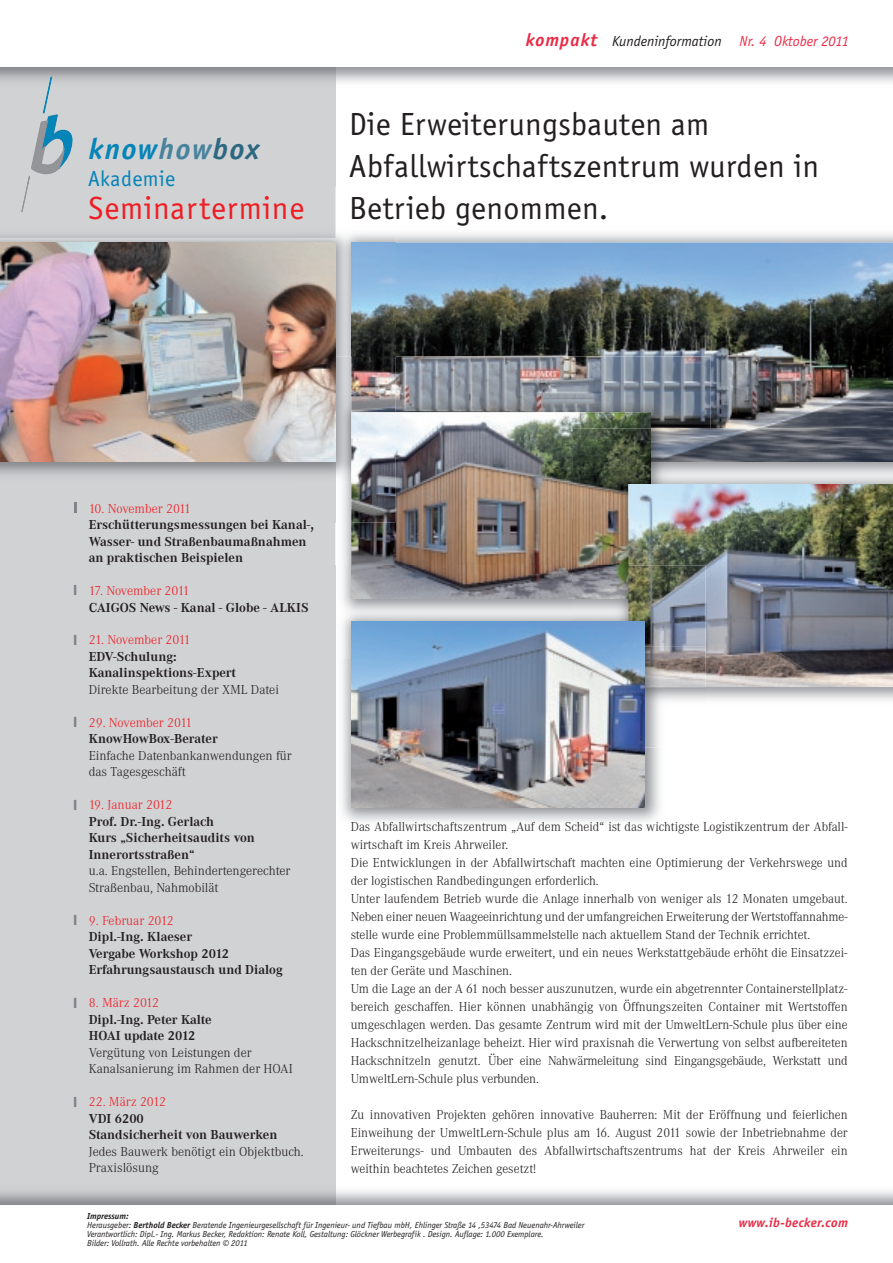
<style>
.page{position:relative;width:893px;height:1263px;background:#fff}
.page>*{position:absolute;margin:0;border:0;box-sizing:border-box;transform-origin:0 0}
.t1{font:33px/42px "Officina San Itc T";letter-spacing:.01em;color:#231f20}
.t2{font:33px "Officina San Itc T";letter-spacing:.025em;color:#ee1d23}
.t3{font:italic 700 30.45px "Officina San Itc T";letter-spacing:.055em;color:#0584b8}
.t4{font:22.5px "Officina San Itc T";letter-spacing:.015em;color:#0584b8}
.t5{font:italic 15px "Officina San Itc T";color:#231f20}
.t6{font:700 15px "Myriad Pro";color:#808285}
.t7{font:300 13.5px/18px "Corporate A";color:#231f20}
.t8{font:700 13.5px/16.5px "Corporate A";color:#231f20}
.t9{font:italic 700 13.5px "Officina San Itc T";letter-spacing:.025em;color:#ea2b46}
.t10{font:italic 9px/9px "Officina San Itc T";letter-spacing:-.005em;color:#231f20}
.s1{color:#48839e}
.s2{color:#2d6881}
.s3{font-weight:700;font-size:18.6px;color:#ea2b46}
.s4{color:#ea2b46}
.s5{font-weight:300;color:#ee1d23}
.s6{font-weight:300}
.s7{color:#ee1d23}
.s8{font-weight:700}
</style>
<div class="page">
<img style="left:395px;top:243px;width:498px;height:185px">
<div style="left:0;top:243px;width:335px;height:1012px;background:#d1d2d4"></div>
<div style="left:0;top:1205px;width:893px;height:58px;background:#fff"></div>
<div style="left:0;top:61px;width:335px;height:177px;background:#d1d2d4"></div>
<div style="left:0;top:0;width:893px;height:67px;background:#fff"></div>
<svg style="left:21px;top:76px;width:52px;height:111px"></svg>
<img style="left:335px;top:356px;width:16px;height:209px">
<img style="left:395px;top:356px;width:315px;height:72px">
<img style="left:351px;top:412px;width:300px;height:153px">
<img style="left:651px;top:428px;width:242px;height:56px">
<img style="left:573px;top:428px;width:78px;height:92px">
<img style="left:573px;top:520px;width:55px;height:45px">
<img style="left:628px;top:484px;width:265px;height:203px">
<img style="left:0;top:238px;width:296px;height:5px">
<img style="left:296px;top:187px;width:99px;height:169px">
<img style="left:351px;top:243px;width:44px;height:169px">
<img style="left:0;top:187px;width:335px;height:51px">
<svg style="left:74px;top:502px;width:3px;height:10px"></svg>
<img style="left:21px;top:187px;width:7px;height:25px">
<img style="left:351px;top:412px;width:44px;height:110px">
<img style="left:0;top:243px;width:335px;height:219px">
<img style="left:335px;top:659px;width:325px;height:209px">
<img style="left:335px;top:565px;width:293px;height:94px">
<img style="left:351px;top:565px;width:222px;height:33px">
<img style="left:645px;top:687px;width:61px;height:61px">
<img style="left:628px;top:565px;width:78px;height:122px">
<img style="left:351px;top:621px;width:294px;height:186px">
<p class="t3" style="left:89px;top:131px;width:172px">know<span class="s1">how</span><span class="s2">box</span></p>
<p class="t4" style="left:88px;top:166px;width:89px">Akademie</p>
<p class="t2" style="left:88px;top:190px;width:218px">Seminartermine</p>
<p class="t5" style="left:526px;top:33px;width:325px"><span class="s3">kompakt</span> Kundeninformation <span class="s4">Nr. 4 Oktober 2011</span></p>
<p class="t1" style="left:349px;top:103px;width:471px">Die Erweiterungsbauten am<br>Abfallwirtschaftszentrum wurden in<br>Betrieb genommen.</p>
<p class="t6" style="left:73px;top:580px;width:6px">I</p>
<p class="t6" style="left:73px;top:630px;width:6px">I</p>
<p class="t6" style="left:73px;top:712px;width:6px">I</p>
<p class="t6" style="left:73px;top:795px;width:6px">I</p>
<p class="t6" style="left:73px;top:910px;width:6px">I</p>
<p class="t6" style="left:73px;top:993px;width:6px">I</p>
<p class="t6" style="left:73px;top:1092px;width:6px">I</p>
<p class="t8" style="left:89px;top:500px;width:227px"><span class="s5">10. November 2011<br></span>Erschütterungsmessungen bei Kanal-,<br>Wasser- und Straßenbaumaßnahmen an praktischen Beispielen</p>
<p class="t8" style="left:89px;top:582px;width:221px"><span class="s5">17. November 2011<br></span>CAIGOS News - Kanal - Globe - ALKIS</p>
<p class="t8" style="left:89px;top:632px;width:192px"><span class="s5">21. November 2011<br></span>EDV-Schulung:<br>Kanalinspektions-Expert<br><span class="s6">Direkte Bearbeitung der XML Datei</span></p>
<p class="t7" style="left:89px;top:715px;width:204px;line-height:16.5px"><span class="s7">29. November 2011<br></span><span class="s8">KnowHowBox-Berater<br></span>Einfache Datenbankanwendungen für das Tagesgeschäft</p>
<p class="t8" style="left:89px;top:797px;width:203px"><span class="s5">19. Januar 2012<br></span>Prof. Dr.-Ing. Gerlach<br>Kurs „Sicherheitsaudits von<br>Innerortsstraßen“<br><span class="s6">u.a. Engstellen, Behindertengerechter<br>Straßenbau, Nahmobilät</span></p>
<p class="t8" style="left:89px;top:912px;width:196px"><span class="s5">9. Februar 2012<br></span>Dipl.-Ing. Klaeser<br>Vergabe Workshop 2012<br>Erfahrungsaustausch und Dialog</p>
<p class="t7" style="left:89px;top:995px;width:206px;line-height:16.5px"><span class="s7">8. März 2012<br></span><span class="s8">Dipl.-Ing. Peter Kalte<br>HOAI update 2012<br></span>Vergütung von Leistungen der<br>Kanalsanierung im Rahmen der HOAI</p>
<p class="t7" style="left:89px;top:1094px;width:217px;line-height:16.5px"><span class="s7">22. März 2012<br></span><span class="s8">VDI 6200<br>Standsicherheit von Bauwerken<br></span>Jedes Bauwerk benötigt ein Objektbuch.<br>Praxislösung</p>
<p class="t10" style="left:87px;top:1211px;width:499px"><span class="s8">Impressum:<br></span>Herausgeber: <span class="s8">Berthold Becker</span> Beratende Ingenieurgesellschaft für Ingenieur- und Tiefbau mbH, Ehlinger Straße 14 ,53474 Bad Neuenahr-Ahrweiler Verantwortlich: Dipl.- Ing. Markus Becker, Redaktion: Renate Koll, Gestaltung: Glöckner Werbegrafik . Design. Auflage: 1.000 Exemplare.<br>Bilder: Vollrath. Alle Rechte vorbehalten © 2011</p>
<p class="t9" style="left:739px;top:1215px;width:111px">www.ib-becker.com</p>
<p class="t7" style="left:351px;top:818px;width:498px">Das Abfallwirtschaftszentrum „Auf dem Scheid“ ist das wichtigste Logistikzentrum der Abfall&shy;wirtschaft im Kreis Ahrweiler.<br>Die Entwicklungen in der Abfallwirtschaft machten eine Optimierung der Verkehrswege und der logistischen Randbedingungen erforderlich.<br>Unter laufendem Betrieb wurde die Anlage innerhalb von weniger als 12 Monaten umgebaut.<br>Neben einer neuen Waageeinrichtung und der umfangreichen Erweiterung der Wertstoffannahme&shy;stelle wurde eine Problemmüllsammelstelle nach aktuellem Stand der Technik errichtet.<br>Das Eingangsgebäude wurde erweitert, und ein neues Werkstattgebäude erhöht die Einsatzzei&shy;ten der Geräte und Maschinen.<br>Um die Lage an der A 61 noch besser auszunutzen, wurde ein abgetrennter Containerstellplatz&shy;bereich geschaffen. Hier können unabhängig von Öffnungszeiten Container mit Wertstoffen umgeschlagen werden. Das gesamte Zentrum wird mit der UmweltLern-Schule plus über eine Hackschnitzelheizanlage beheizt. Hier wird praxisnah die Verwertung von selbst aufbereiteten Hackschnitzeln genutzt. Über eine Nahwärmeleitung sind Eingangsgebäude, Werkstatt und UmweltLern-Schule plus verbunden.</p>
<p class="t7" style="left:351px;top:1106px;width:498px;text-align:justify">Zu innovativen Projekten gehören innovative Bauherren: Mit der Eröffnung und feierlichen Einweihung der UmweltLern-Schule plus am 16. August 2011 sowie der Inbetriebnahme der Erweiterungs- und Umbauten des Abfallwirtschaftszentrums hat der Kreis Ahrweiler ein weithin beachtetes Zeichen gesetzt!</p>
</div>
